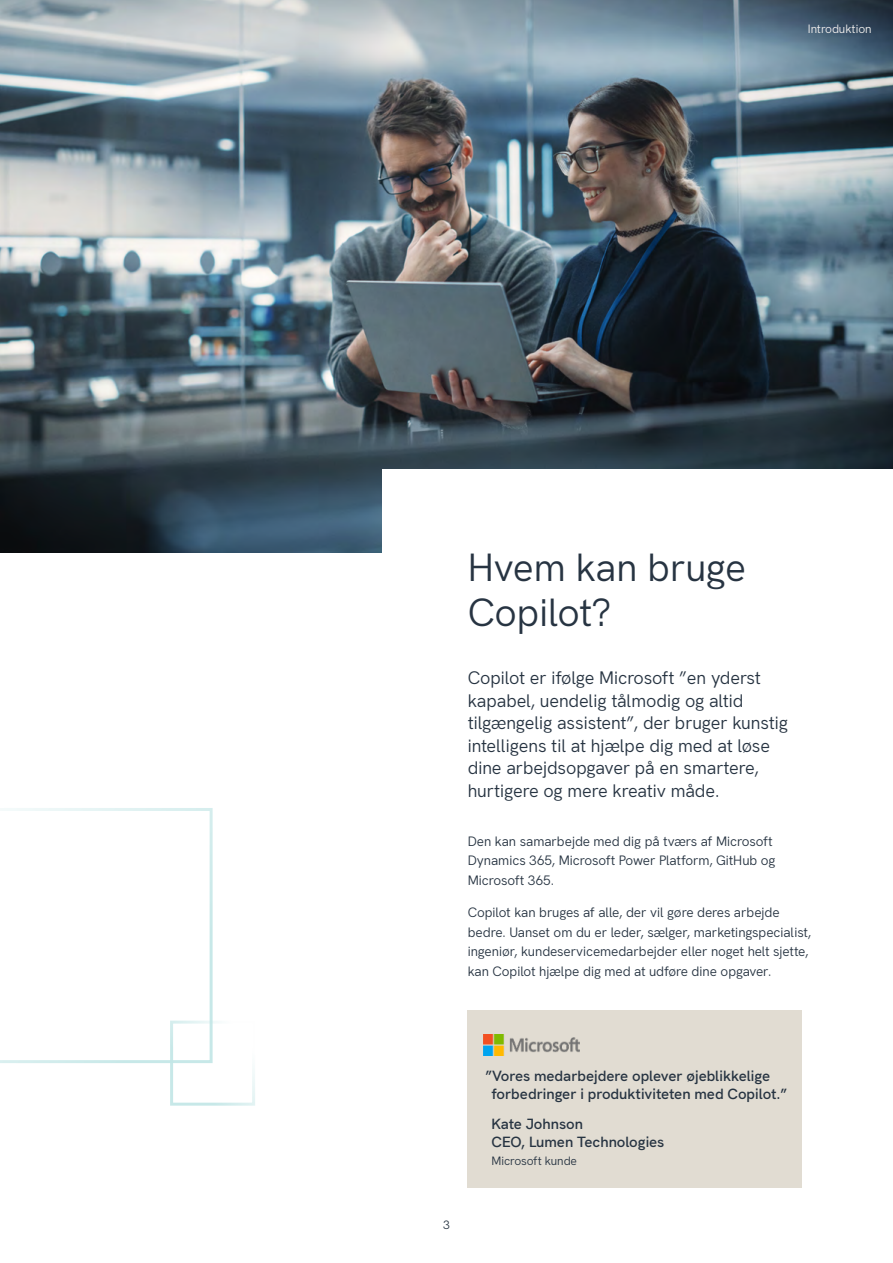
<style>
.page{position:relative;width:893px;height:1263px;background:#fff}
.page>*{position:absolute;margin:0;border:0;box-sizing:border-box;transform-origin:0 0}
.t1{font:39px/45px "Hanken Grotesk";letter-spacing:-.01em;color:#273442}
.t2{font:18px/22.5px "Hanken Grotesk";letter-spacing:-.01em;color:#273442}
.t3{font:600 15px/18px "Hanken Grotesk";letter-spacing:-.005em;color:#273442}
.t4{font:13.5px/19.5px "Hanken Grotesk";letter-spacing:-.005em;color:#273442}
.t5{font:12px "Hanken Grotesk";letter-spacing:-.01em;color:#273442}
.t6{font:12px "Hanken Grotesk";color:#f1efed}
</style>
<div class="page">
<img style="left:0;top:0;width:893px;height:553px">
<div style="left:383px;top:469px;width:510px;height:90px;background:#fff"></div>
<svg style="left:0;top:808px;width:213px;height:255px"></svg>
<div style="left:170px;top:1020px;width:85px;height:86px;border:3px solid #c2e6e6"></div>
<div style="left:468px;top:1011px;width:334px;height:177px;background:#e1dcd2"></div>
<img style="left:484px;top:1034px;width:96px;height:21px">
<p class="t6" style="left:808px;top:20px;width:65px">Introduktion</p>
<h1 class="t1" style="left:468px;top:542px;width:280px">Hvem kan bruge<br>Copilot?</h1>
<h2 class="t2" style="left:468px;top:665px;width:322px">Copilot er ifølge Microsoft ”en yderst kapabel, uendelig tålmodig og altid tilgængelig assistent”, der bruger kunstig intelligens til at hjælpe dig med at løse dine arbejdsopgaver på en smartere, hurtigere og mere kreativ måde.</h2>
<p class="t4" style="left:468px;top:830px;width:309px">Den kan samarbejde med dig på tværs af Microsoft<br>Dynamics 365, Microsoft Power Platform, GitHub og<br>Microsoft 365.</p>
<p class="t4" style="left:468px;top:901px;width:345px">Copilot kan bruges af alle, der vil gøre deres arbejde bedre. Uanset om du er leder, sælger, marketingspecialist, ingeniør, kundeservicemedarbejder eller noget helt sjette, kan Copilot hjælpe dig med at udføre dine opgaver.</p>
<p class="t5" style="left:443px;top:1215px;width:8px">3</p>
<p class="t3" style="left:491px;top:1065px;width:297px;text-indent:-6px">”Vores medarbejdere oplever øjeblikkelige forbedringer i produktiviteten med Copilot.”</p>
<p class="t3" style="left:491px;top:1114px;width:175px">Kate Johnson<br>CEO, Lumen Technologies</p>
<p class="t5" style="left:491px;top:1152px;width:87px">Microsoft kunde</p>
</div>
